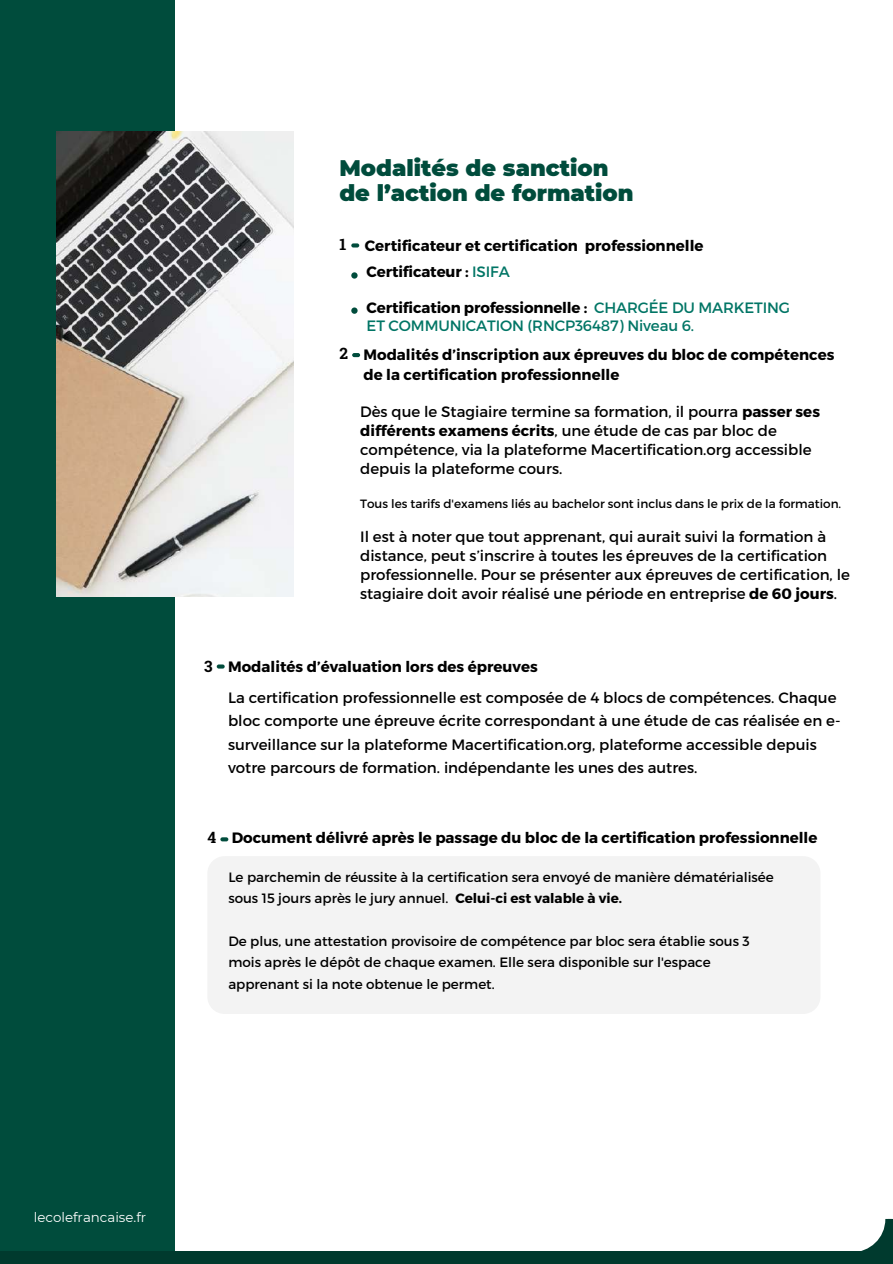
<style>
.page{position:relative;width:893px;height:1264px;background:#fff}
.page>*{position:absolute;margin:0;border:0;box-sizing:border-box;transform-origin:0 0}
.t1{font:900 22.5px/24.8px "Montserrat";color:#004c3c}
.t2{font:15px/19px "Montserrat";color:#000}
.t3{font:700 15px/20.2px "Montserrat";color:#000}
.t4{font:15px/18px "Montserrat";letter-spacing:-.01em;color:#007565}
.t5{font:13.5px/21.3px "Montserrat";color:#000}
.t6{font:13.35px "Montserrat";color:#fff}
.t7{font:12px "Montserrat";color:#000}
.s1{font-family:"Roboto Slab";font-size:15.6px}
.s2{font-weight:400;color:#007565}
.s3{font-weight:700;color:#000}
.s4{font-weight:700}
.s5{font-family:"Roboto Slab";font-weight:700;font-size:15.6px}
</style>
<div class="page">
<div style="left:0;top:0;width:175px;height:1263px;background:#004c3c"></div>
<svg style="left:861px;top:1218px;width:31px;height:33px"></svg>
<div style="left:0;top:1251px;width:892px;height:12px;background:#003a2e"></div>
<svg style="left:351px;top:243px;width:8px;height:4px"></svg>
<div style="left:351px;top:272px;width:6px;height:7px;background:#004c3c;border-radius:50%"></div>
<div style="left:351px;top:307px;width:6px;height:7px;background:#004c3c;border-radius:50%"></div>
<img style="left:56px;top:132px;width:238px;height:464px">
<svg style="left:352px;top:353px;width:8px;height:4px"></svg>
<svg style="left:217px;top:664px;width:7px;height:4px"></svg>
<svg style="left:220px;top:837px;width:8px;height:4px"></svg>
<div style="left:207px;top:856px;width:613px;height:157px;background:#f3f3f3;border-radius:17px"></div>
<h1 class="t1" style="left:339px;top:155px;width:296px">Modalités de sanction de l’action de formation</h1>
<p class="t3" style="left:339px;top:234px;width:365px"><span class="s1">1</span> Certificateur et certification professionnelle</p>
<p class="t3" style="left:366px;top:261px;width:145px">Certificateur : <span class="s2">ISIFA</span></p>
<p class="t4" style="left:366px;top:298px;width:425px"><span class="s3">Certification professionnelle :</span> CHARGÉE DU MARKETING<br>ET COMMUNICATION (RNCP36487) Niveau 6.</p>
<p class="t3" style="left:363px;top:344px;width:472px;text-indent:-24px"><span class="s1">2</span> Modalités d’inscription aux épreuves du bloc de compétences de la certification professionnelle</p>
<p class="t2" style="left:360px;top:401px;width:461px">Dès que le Stagiaire termine sa formation, il pourra <span class="s4">passer ses différents examens écrits</span>, une étude de cas par bloc de compétence, via la plateforme Macertification.org accessible depuis la plateforme cours.</p>
<p class="t7" style="left:360px;top:496px;width:482px">Tous les tarifs d'examens liés au bachelor sont inclus dans le prix de la formation.</p>
<p class="t2" style="left:360px;top:526px;width:491px">Il est à noter que tout apprenant, qui aurait suivi la formation à distance, peut s’inscrire à toutes les épreuves de la certification professionnelle. Pour se présenter aux épreuves de certification, le stagiaire doit avoir réalisé une période en entreprise <span class="s4">de 60 jours</span>.</p>
<p class="t2" style="left:228px;top:651px;width:610px;line-height:30.3px;text-indent:-24px"><span class="s5">3</span> <span class="s4">Modalités d’évaluation lors des épreuves<br></span>La certification professionnelle est composée de 4 blocs de compétences. Chaque</p>
<p class="t2" style="left:228px;top:708px;width:614px;line-height:23.7px">bloc comporte une épreuve écrite correspondant à une étude de cas réalisée en e&shy;surveillance sur la plateforme Macertification.org, plateforme accessible depuis votre parcours de formation. indépendante les unes des autres.</p>
<p class="t3" style="left:207px;top:827px;width:611px"><span class="s1">4</span> Document délivré après le passage du bloc de la certification professionnelle</p>
<p class="t5" style="left:228px;top:865px;width:547px">Le parchemin de réussite à la certification sera envoyé de manière dématérialisée sous 15 jours après le jury annuel. <span class="s4">Celui-ci est valable à vie.</span></p>
<p class="t5" style="left:228px;top:929px;width:523px">De plus, une attestation provisoire de compétence par bloc sera établie sous 3 mois après le dépôt de chaque examen. Elle sera disponible sur l'espace apprenant si la note obtenue le permet.</p>
<p class="t6" style="left:34px;top:1208px;width:114px">lecolefrancaise.fr</p>
</div>
